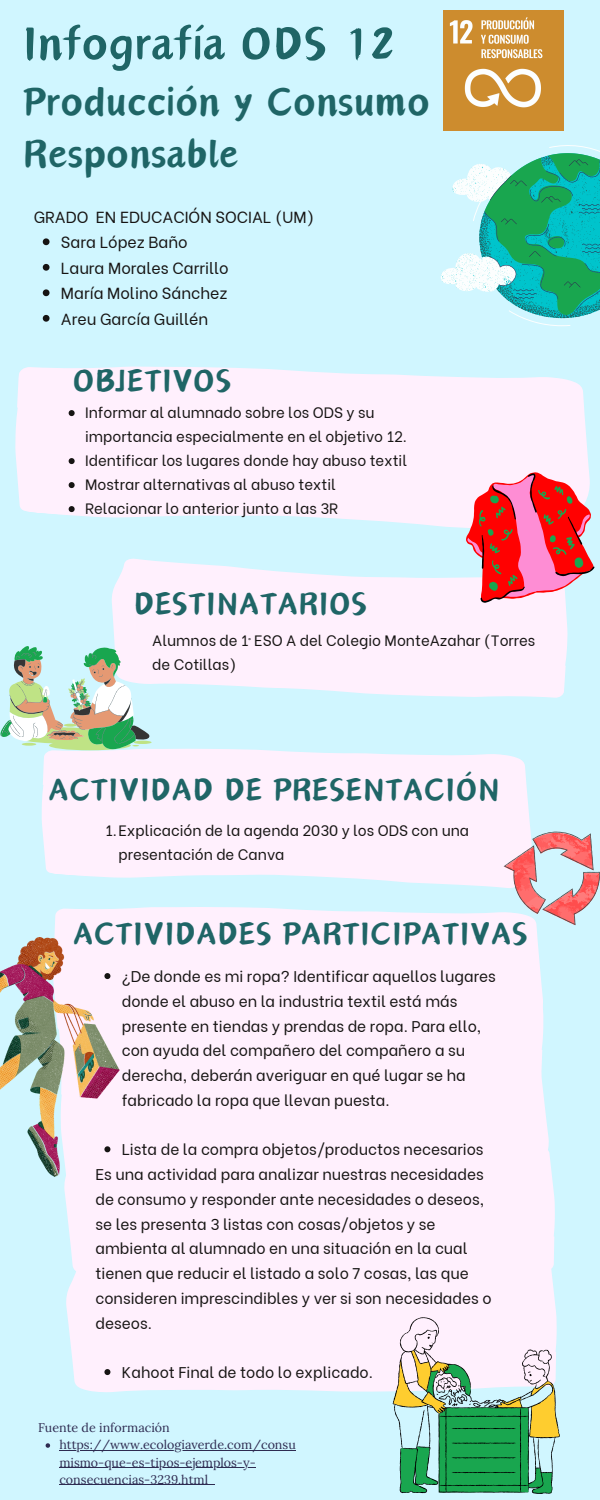
<style>
.page{position:relative;width:600px;height:1500px;background:#d0f6ff}
.page>*{position:absolute;margin:0;border:0;box-sizing:border-box;transform-origin:0 0}
.t1{font:58px "Canva Oriental Brush JP";letter-spacing:.01em;color:#1f6566}
.t2{font:50px/52.5px "Canva Oriental Brush JP";letter-spacing:.01em;color:#1f6566}
.t3{font:40px "Canva Oriental Brush";letter-spacing:.01em;color:#1f6566}
.t4{font:16px "Be Vietnam";color:#161413}
.t5{font:15.5px/24.8px "Be Vietnam";color:#161413}
.t6{font:15px/24px "Be Vietnam";color:#161413}
.t7{font:12.5px/17.2px "Lora";color:#2e2b51}
</style>
<div class="page">
<svg style="left:111px;top:564px;width:457px;height:134px;background:#faf0fd"></svg>
<div style="left:54px;top:913px;width:490px;height:113px;background:#fff0fd"></div>
<svg style="left:41px;top:748px;width:490px;height:165px;fill:#fff0fd"></svg>
<svg style="left:66px;top:1305px;width:491px;height:99px;background:#f8f0fd"></svg>
<div style="left:66px;top:1196px;width:489px;height:109px;background:#fff0fd"></div>
<div style="left:64px;top:1026px;width:490px;height:184px;background:#fff0fd"></div>
<svg style="left:15px;top:366px;width:574px;height:198px;fill:#fff0fd"></svg>
<svg style="left:440px;top:145px;width:160px;height:182px"></svg>
<img style="left:443px;top:11px;width:120px;height:120px">
<svg style="left:69px;top:410px;width:6px;height:6px"></svg>
<svg style="left:69px;top:458px;width:6px;height:6px"></svg>
<svg style="left:69px;top:482px;width:6px;height:6px"></svg>
<svg style="left:69px;top:506px;width:6px;height:6px"></svg>
<svg style="left:104px;top:1369px;width:6px;height:6px"></svg>
<svg style="left:43px;top:238px;width:7px;height:7px"></svg>
<svg style="left:43px;top:264px;width:7px;height:7px"></svg>
<svg style="left:43px;top:289px;width:7px;height:7px"></svg>
<svg style="left:43px;top:315px;width:7px;height:7px"></svg>
<svg style="left:46px;top:1443px;width:4px;height:5px"></svg>
<hr style="left:59px;top:1450px;width:237px;height:1px;background:#2e2b51">
<hr style="left:59px;top:1467px;width:197px;height:1px;background:#2e2b51">
<hr style="left:59px;top:1485px;width:149px;height:1px;background:#2e2b51">
<svg style="left:504px;top:832px;width:96px;height:93px"></svg>
<svg style="left:393px;top:1317px;width:167px;height:177px"></svg>
<img style="left:0;top:937px;width:120px;height:240px">
<svg style="left:455px;top:463px;width:140px;height:144px;background:#eb818f"></svg>
<svg style="left:0;top:645px;width:152px;height:105px"></svg>
<p class="t1" style="left:22px;top:19px;width:374px">Infografía ODS 12</p>
<p class="t2" style="left:22px;top:77px;width:409px">Producción y Consumo<br>Responsable</p>
<p class="t4" style="left:34px;top:204px;width:282px">GRADO EN EDUCACIÓN SOCIAL (UM)</p>
<p class="t4" style="left:61px;top:229px;width:128px">Sara López Baño</p>
<p class="t4" style="left:61px;top:255px;width:169px">Laura Morales Carrillo</p>
<p class="t4" style="left:61px;top:280px;width:168px">María Molino Sánchez</p>
<p class="t4" style="left:61px;top:306px;width:149px">Areu García Guillén</p>
<p class="t3" style="left:73px;top:364px;width:160px">OBJETIVOS</p>
<p class="t6" style="left:85px;top:399px;width:323px">Informar al alumnado sobre los ODS y su importancia especialmente en el objetivo 12.</p>
<p class="t6" style="left:85px;top:447px;width:323px">Identificar los lugares donde hay abuso textil</p>
<p class="t6" style="left:85px;top:471px;width:252px">Mostrar alternativas al abuso textil</p>
<p class="t6" style="left:85px;top:495px;width:255px">Relacionar lo anterior junto a las 3R</p>
<p class="t3" style="left:133px;top:587px;width:235px">DESTINATARIOS</p>
<p class="t6" style="left:152px;top:627px;width:385px">Alumnos de 1º ESO A del Colegio MonteAzahar (Torres de Cotillas)</p>
<p class="t3" style="left:48px;top:773px;width:453px">ACTIVIDAD DE PRESENTACIÓN</p>
<p class="t6" style="left:118px;top:817px;width:352px;text-indent:-13px">1.Explicación de la agenda 2030 y los ODS con una presentación de Canva</p>
<p class="t3" style="left:73px;top:917px;width:456px">ACTIVIDADES PARTICIPATIVAS</p>
<p class="t5" style="left:122px;top:962px;width:376px">¿De donde es mi ropa? Identificar aquellos lugares donde el abuso en la industria textil está más presente en tiendas y prendas de ropa. Para ello, con ayuda del compañero del compañero a su derecha, deberán averiguar en qué lugar se ha fabricado la ropa que llevan puesta.</p>
<p class="t5" style="left:122px;top:1136px;width:363px">Lista de la compra objetos/productos necesarios</p>
<p class="t5" style="left:95px;top:1160px;width:398px">Es una actividad para analizar nuestras necesidades de consumo y responder ante necesidades o deseos, se les presenta 3 listas con cosas/objetos y se ambienta al alumnado en una situación en la cual tienen que reducir el listado a solo 7 cosas, las que consideren imprescindibles y ver si son necesidades o deseos.</p>
<p class="t5" style="left:122px;top:1358px;width:253px">Kahoot Final de todo lo explicado.</p>
<p class="t7" style="left:38px;top:1419px;width:133px">Fuente de información</p>
<p class="t7" style="left:59px;top:1436px;width:238px">https://www.ecologiaverde.com/consu mismo-que-es-tipos-ejemplos-y&shy;consecuencias-3239.html</p>
</div>
